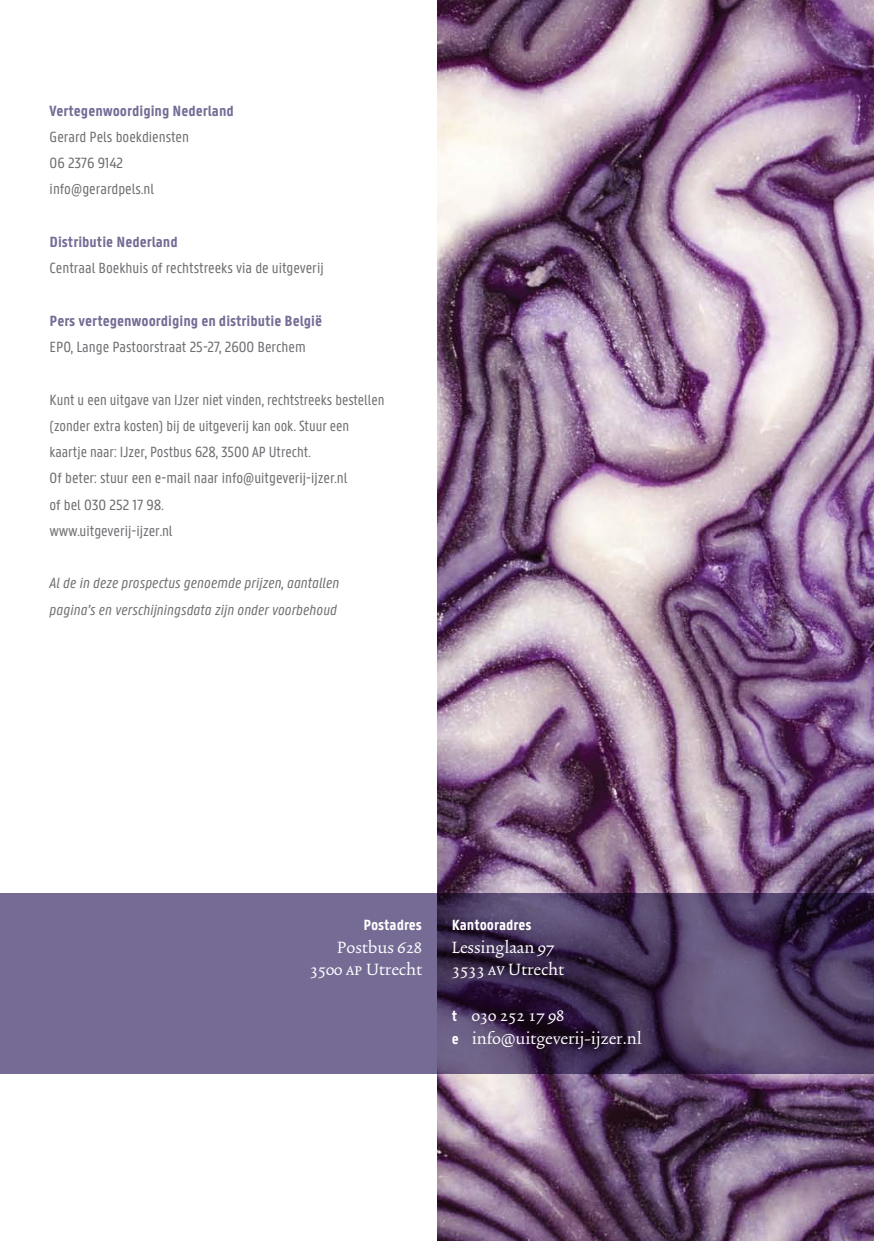
<style>
.page{position:relative;width:874px;height:1241px;background:#fff}
.page>*{position:absolute;margin:0;border:0;box-sizing:border-box;transform-origin:0 0}
.t1{font:19.25px/22.8px "Trinite No 2 Rom Wid";color:#fff}
.t2{font:15.75px/26.2px "Panno Text";color:#6d6e71}
.t3{font:italic 15.75px/26.2px "Panno Text";color:#6d6e71}
.t4{font:700 15.75px "Panno Text";color:#756b95}
.t5{font:700 15.75px "Panno Text";letter-spacing:-.005em;color:#fff}
.s1{font-family:"Trinite No 2 Rom Wid Exp"}
.s2{font-family:"Panno Text";font-weight:700;font-size:15.75px}
</style>
<div class="page">
<img style="left:437px;top:0;width:436px;height:1240px">
<svg style="left:0;top:893px;width:873px;height:180px;fill:#756b95"></svg>
<p class="t4" style="left:50px;top:101px;width:186px">Vertegenwoordiging Nederland</p>
<p class="t2" style="left:50px;top:124px;width:141px">Gerard Pels boekdiensten<br>06 2376 9142 info@gerardpels.nl</p>
<p class="t4" style="left:50px;top:233px;width:129px">Distributie Nederland</p>
<p class="t2" style="left:50px;top:255px;width:275px">Centraal Boekhuis of rechtstreeks via de uitgeverij</p>
<p class="t4" style="left:50px;top:311px;width:274px">Pers vertegenwoordiging en distributie België</p>
<p class="t2" style="left:50px;top:334px;width:257px">EPO, Lange Pastoorstraat 25-27, 2600 Berchem</p>
<p class="t2" style="left:50px;top:386px;width:336px">Kunt u een uitgave van IJzer niet vinden, rechtstreeks bestellen (zonder extra kosten) bij de uitgeverij kan ook. Stuur een kaartje naar: IJzer, Postbus 628, 3500 AP Utrecht.<br>Of beter: stuur een e-mail naar info@uitgeverij-ijzer.nl<br>of bel 030 252 17 98.<br>www.uitgeverij-ijzer.nl</p>
<p class="t3" style="left:50px;top:570px;width:291px">Al de in deze prospectus genoemde prijzen, aantallen pagina’s en verschijningsdata zijn onder voorbehoud</p>
<p class="t5" style="left:363px;top:915px;width:60px">Postadres</p>
<p class="t1" style="left:309px;top:936px;width:114px;text-align:right">Postbus 628<br>3500 <span class="s1">ap</span> Utrecht</p>
<p class="t5" style="left:451px;top:915px;width:81px">Kantooradres</p>
<p class="t1" style="left:451px;top:936px;width:114px">Lessinglaan 97<br>3533 <span class="s1">av</span> Utrecht</p>
<p class="t1" style="left:451px;top:1005px;width:191px"><span class="s2">t</span> 030 252 17 98<br><span class="s2">e</span> info@uitgeverij-ijzer.nl</p>
</div>
